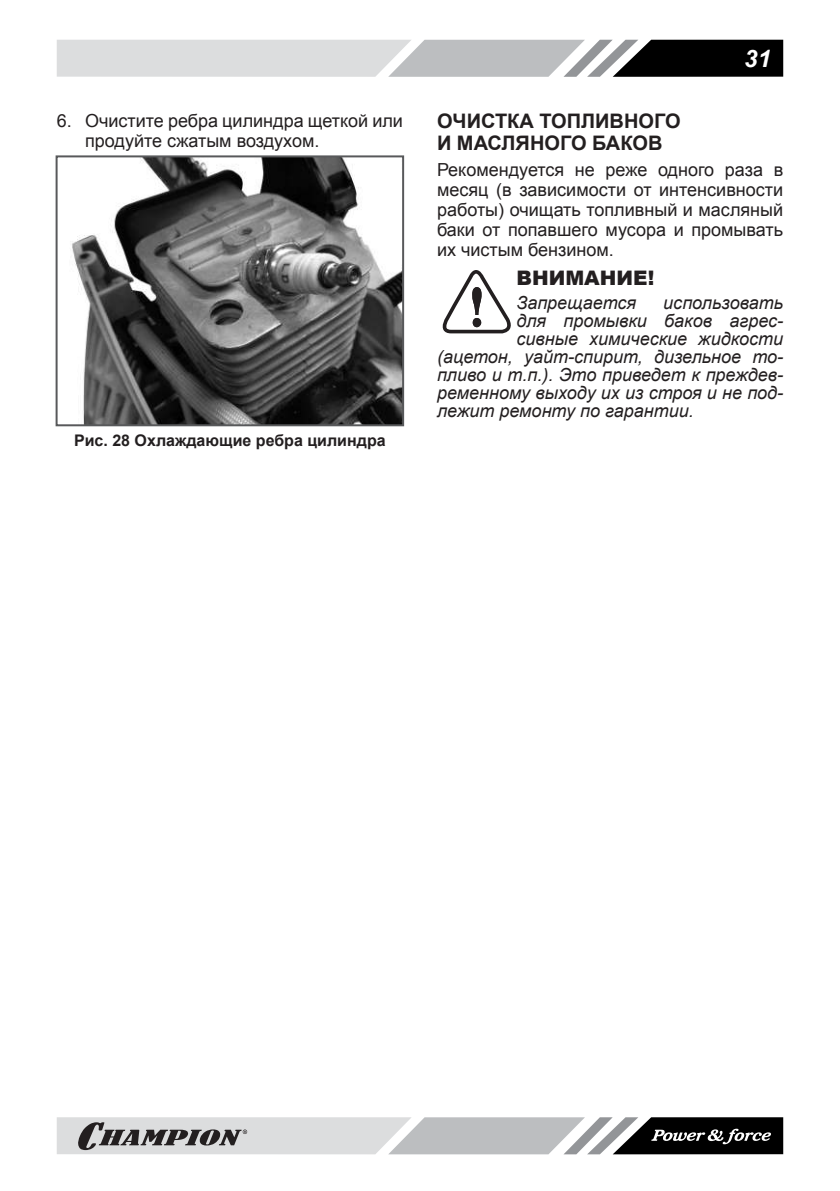
<style>
.page{position:relative;width:840px;height:1191px;background:#fff}
.page>*{position:absolute;margin:0;border:0;box-sizing:border-box;transform-origin:0 0}
.t1{font:italic 700 24px "Arial";color:#fff}
.t2{font:700 20px/22px "Arial";color:#231f20}
.t3{font:900 20px "Arial";color:#231f20}
.t4{font:18px/20px "Arial";color:#231f20}
.t5{font:italic 18px "Arial";color:#231f20}
.t6{font:700 16px "Arial";color:#231f20}
</style>
<div class="page">
<svg style="left:57px;top:40px;width:725px;height:37px;background:#a7a8a9"></svg>
<svg style="left:57px;top:1117px;width:725px;height:37px;background:#a1a2a3"></svg>
<img style="left:72px;top:158px;width:329px;height:265px">
<div style="left:56px;top:155px;width:348px;height:271px;border:2px solid #58595b"></div>
<svg style="left:442px;top:270px;width:69px;height:63px"></svg>
<p class="t4" style="left:85px;top:110px;width:319px;text-indent:-28px">6. Очистите ребра цилиндра щеткой или продуйте сжатым воздухом.</p>
<p class="t6" style="left:74px;top:429px;width:313px">Рис. 28 Охлаждающие ребра цилиндра</p>
<h1 class="t1" style="left:743px;top:44px;width:28px">31</h1>
<p class="t2" style="left:437px;top:111px;width:245px">ОЧИСТКА ТОПЛИВНОГО<br>И МАСЛЯНОГО БАКОВ</p>
<p class="t4" style="left:437px;top:159px;width:347px;text-align:justify">Рекомендуется не реже одного раза в месяц (в зависимости от интенсивности работы) очищать топливный и масляный баки от попавшего мусора и промывать их чистым бензином.</p>
<p class="t3" style="left:516px;top:264px;width:139px">ВНИМАНИЕ!</p>
<p class="t5" style="left:516px;top:291px;width:121px">Запрещается</p>
<p class="t5" style="left:663px;top:291px;width:121px">использовать</p>
<p class="t5" style="left:516px;top:309px;width:268px">для промывки баков агрес-</p>
<p class="t5" style="left:516px;top:327px;width:268px">сивные химические жидкости</p>
<p class="t5" style="left:437px;top:345px;width:347px">(ацетон, уайт-спирит, дизельное то-</p>
<p class="t5" style="left:437px;top:363px;width:347px">пливо и т.п.). Это приведет к преждев-</p>
<p class="t5" style="left:437px;top:381px;width:347px">ременному выходу их из строя и не под-</p>
<p class="t5" style="left:437px;top:399px;width:258px">лежит ремонту по гарантии.</p>
</div>
